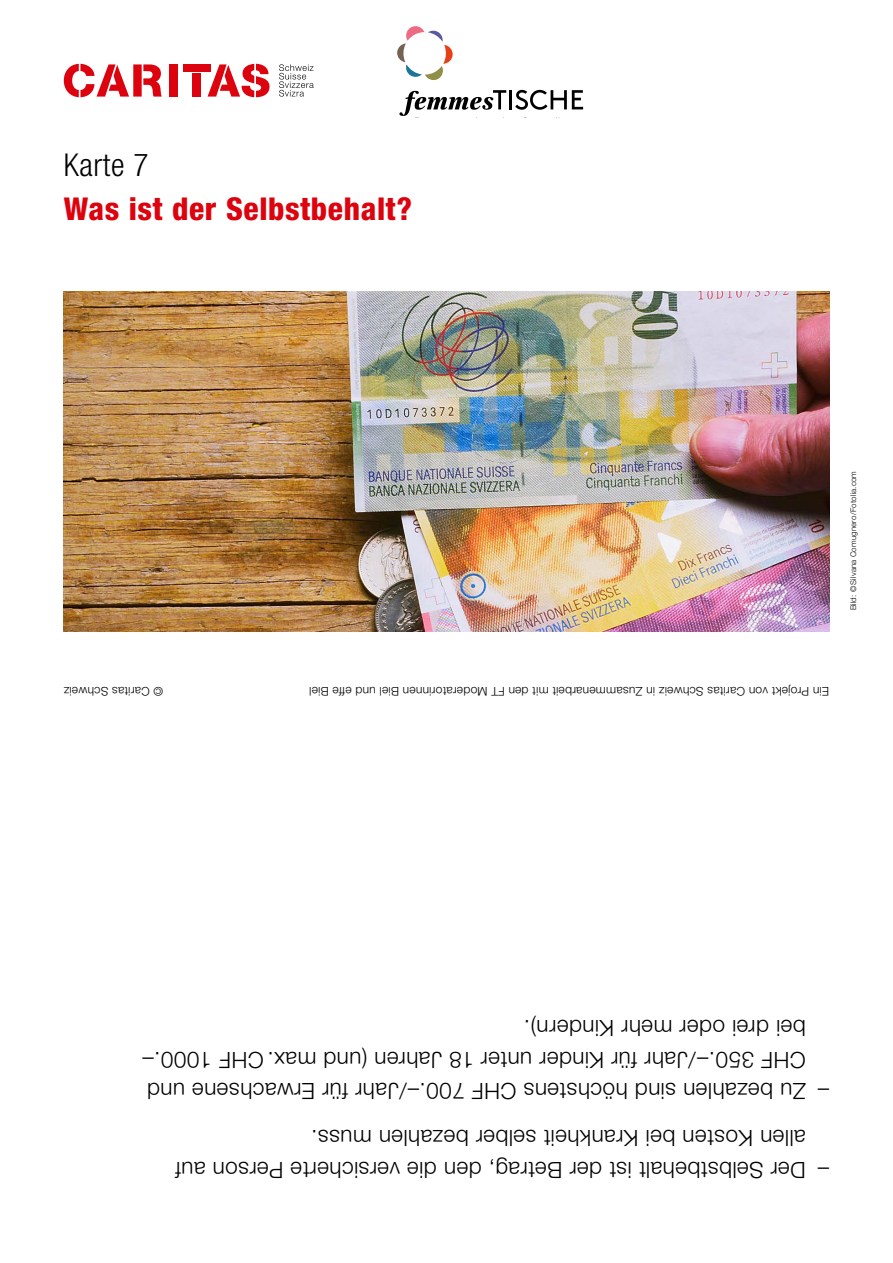
<style>
.page{position:relative;width:893px;height:1263px;background:#fff}
.page>*{position:absolute;margin:0;border:0;box-sizing:border-box;transform-origin:0 0}
.t1{font:800 condensed 31.5px "Helvetica Neue LT Std";letter-spacing:.02em;color:#dc030e}
.t2{font:300 condensed 31.5px "Helvetica Neue LT Std";letter-spacing:.02em;color:#000}
.t3{font:300 22.5px/47.2px "Helvetica Neue LT Std";letter-spacing:.02em;color:#000}
.t4{font:300 12px "Helvetica Neue LT Std";letter-spacing:.02em;color:#000}
.t5{font:300 7.8px "Helvetica Neue LT Std";letter-spacing:.02em;color:#000}
</style>
<div class="page">
<div style="left:169px;top:64px;width:8px;height:33px;background:#dc030e"></div>
<svg style="left:64px;top:64px;width:65px;height:33px"></svg>
<div style="left:133px;top:64px;width:9px;height:33px;background:#dc030e"></div>
<svg style="left:143px;top:64px;width:19px;height:33px"></svg>
<div style="left:183px;top:64px;width:27px;height:8px;background:#dc030e"></div>
<div style="left:192px;top:73px;width:9px;height:24px;background:#dc030e"></div>
<svg style="left:208px;top:64px;width:61px;height:33px"></svg>
<svg style="left:279px;top:64px;width:35px;height:33px"></svg>
<img style="left:64px;top:291px;width:765px;height:340px">
<svg style="left:399px;top:90px;width:107px;height:26px"></svg>
<hr style="left:509px;top:90px;width:3px;height:19px;background:#000">
<svg style="left:515px;top:90px;width:68px;height:20px"></svg>
<svg style="left:397px;top:26px;width:56px;height:54px"></svg>
<h1 class="t2" style="left:64px;top:146px;width:86px">Karte 7</h1>
<h1 class="t1" style="left:64px;top:189px;width:350px">Was ist der Selbstbehalt?</h1>
<p class="t5" style="left:848px;top:610px;width:141px;rotate:-90deg">Bild: © Silvana Comugnero/Fotolia.com</p>
<p class="t4" style="left:163px;top:698px;width:101px;rotate:-180deg">© Caritas Schweiz</p>
<p class="t4" style="left:829px;top:698px;width:521px;rotate:-180deg">Ein Projekt von Caritas Schweiz in Zusammenarbeit mit den FT Moderatorinnen Biel und effe Biel</p>
<p class="t3" style="left:806px;top:1076px;width:665px;line-height:31.5px;rotate:-180deg">CHF 350.–/Jahr für Kinder unter 18 Jahren (und max.CHF 1000.– bei drei oder mehr Kindern).</p>
<p class="t3" style="left:806px;top:1162px;width:660px;rotate:-180deg">allen Kosten bei Krankheit selber bezahlen muss.<br>Zu bezahlen sind höchstens CHF 700.–/Jahr für Erwachsene und</p>
<p class="t3" style="left:829px;top:1115px;width:13px;rotate:-180deg">–</p>
<p class="t3" style="left:806px;top:1194px;width:632px;rotate:-180deg">Der Selbstbehalt ist der Betrag, den die versicherte Person auf</p>
<p class="t3" style="left:829px;top:1194px;width:13px;rotate:-180deg">–</p>
</div>
